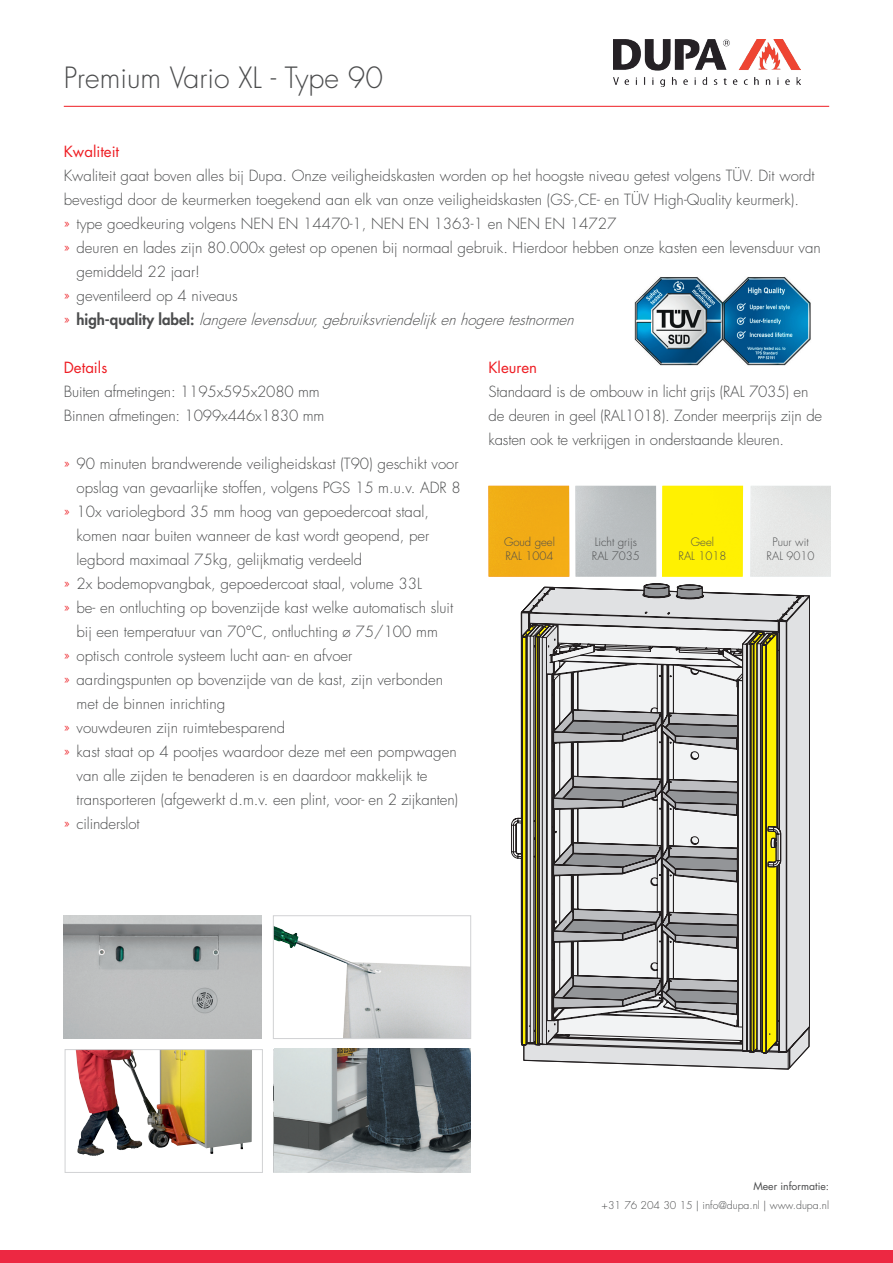
<style>
.page{position:relative;width:893px;height:1263px;background:#fff}
.page>*{position:absolute;margin:0;border:0;box-sizing:border-box;transform-origin:0 0}
.t1{font:300 28.5px "Futura Std";color:#4b4c4d}
.t2{font:300 15px/24px "Futura Std";color:#4b4c4d}
.t3{font:italic 300 15px "Futura Std";color:#4b4c4d}
.t4{font:15px "Futura Std";color:#ee1d23}
.t5{font:300 11.25px/13.8px "Futura Std";color:#4b4c4d}
.t6{font:300 10.5px "Futura Std";color:#4b4c4d}
.t7{font:10.5px "Futura Std";color:#4b4c4d}
.s1{color:#ee1d23}
.s2{font-style:normal;color:#ee1d23}
.s3{font-weight:800;font-style:normal}
</style>
<div class="page">
<div style="left:0;top:1250px;width:893px;height:13px;background:#ed2842"></div>
<hr style="left:64px;top:106px;width:765px;height:1px;background:#ee1d23">
<img style="left:613px;top:40px;width:187px;height:47px">
<svg style="left:511px;top:584px;width:299px;height:485px"></svg>
<img style="left:575px;top:486px;width:81px;height:91px">
<div style="left:662px;top:486px;width:81px;height:91px;background:#fff101"></div>
<div style="left:488px;top:486px;width:81px;height:91px;background:#f1ac16"></div>
<svg style="left:160px;top:1051px;width:92px;height:103px;background:#afa26f"></svg>
<img style="left:76px;top:1051px;width:84px;height:105px">
<div style="left:65px;top:1049px;width:198px;height:124px;border:1px solid #d1d2d4"></div>
<img style="left:64px;top:915px;width:198px;height:124px">
<img style="left:275px;top:939px;width:71px;height:24px">
<div style="left:273px;top:915px;width:198px;height:124px;border:1px solid #d1d2d4"></div>
<img style="left:274px;top:1048px;width:197px;height:125px">
<img style="left:635px;top:277px;width:176px;height:89px">
<h1 class="t1" style="left:64px;top:61px;width:321px">Premium Vario XL - Type 90</h1>
<p class="t4" style="left:64px;top:142px;width:57px">Kwaliteit</p>
<p class="t2" style="left:64px;top:164px;width:752px">Kwaliteit gaat boven alles bij Dupa. Onze veiligheidskasten worden op het hoogste niveau getest volgens TÜV. Dit wordt</p>
<p class="t2" style="left:64px;top:188px;width:737px">bevestigd door de keurmerken toegekend aan elk van onze veiligheidskasten (GS-,CE- en TÜV High-Quality keurmerk).</p>
<p class="t2" style="left:64px;top:212px;width:554px"><span class="s1">»</span> type goedkeuring volgens NEN EN 14470-1, NEN EN 1363-1 en NEN EN 14727</p>
<p class="t2" style="left:64px;top:236px;width:758px"><span class="s1">»</span> deuren en lades zijn 80.000x getest op openen bij normaal gebruik. Hierdoor hebben onze kasten een levensduur van</p>
<p class="t2" style="left:77px;top:260px;width:125px">gemiddeld 22 jaar!</p>
<p class="t2" style="left:64px;top:284px;width:175px"><span class="s1">»</span> geventileerd op 4 niveaus</p>
<p class="t3" style="left:64px;top:310px;width:516px"><span class="s2">»</span> <span class="s3">h i g h - q u a l i ty l a b e l :</span> langerelevensduur,gebruiksvriendelijkenhogeretestnormen</p>
<p class="t4" style="left:488px;top:358px;width:50px">Kleuren</p>
<p class="t2" style="left:488px;top:380px;width:335px">Standaard is de ombouw in licht grijs (RAL 7035) en de deuren in geel (RAL1018). Zonder meerprijs zijn de kasten ook te verkrijgen in onderstaande kleuren.</p>
<p class="t4" style="left:64px;top:358px;width:45px">Details</p>
<p class="t2" style="left:64px;top:380px;width:262px">Buiten afmetingen: 1195x595x2080 mm<br>Binnen afmetingen: 1099x446x1830 mm</p>
<p class="t2" style="left:64px;top:452px;width:396px"><span class="s1">»</span> 90 minuten brandwerende veiligheidskast (T90) geschikt voor</p>
<p class="t2" style="left:77px;top:476px;width:386px">opslag van gevaarlijke stoffen, volgens PGS 15 m.u.v. ADR 8</p>
<p class="t2" style="left:64px;top:500px;width:367px"><span class="s1">»</span> 10x variolegbord 35 mm hoog van gepoedercoat staal,</p>
<p class="t2" style="left:77px;top:524px;width:354px">komen naar buiten wanneer de kast wordt geopend, per</p>
<p class="t2" style="left:77px;top:548px;width:287px">legbord maximaal 75kg, gelijkmatig verdeeld</p>
<p class="t2" style="left:64px;top:572px;width:360px"><span class="s1">»</span> 2x bodemopvangbak, gepoedercoat staal, volume 33L</p>
<p class="t2" style="left:64px;top:596px;width:391px"><span class="s1">»</span> be- en ontluchting op bovenzijde kast welke automatisch sluit</p>
<p class="t2" style="left:77px;top:620px;width:363px">bij een temperatuur van 70°C, ontluchting ø 75/100 mm</p>
<p class="t2" style="left:64px;top:644px;width:290px"><span class="s1">»</span> optisch controle systeem lucht aan- en afvoer</p>
<p class="t2" style="left:64px;top:668px;width:381px"><span class="s1">»</span> aardingspunten op bovenzijde van de kast, zijn verbonden</p>
<p class="t2" style="left:77px;top:692px;width:150px">met de binnen inrichting</p>
<p class="t2" style="left:64px;top:716px;width:223px"><span class="s1">»</span> vouwdeuren zijn ruimtebesparend</p>
<p class="t2" style="left:64px;top:740px;width:395px"><span class="s1">»</span> kast staat op 4 pootjes waardoor deze met een pompwagen</p>
<p class="t2" style="left:77px;top:764px;width:352px">van alle zijden te benaderen is en daardoor makkelijk te</p>
<p class="t2" style="left:77px;top:788px;width:383px">transporteren (afgewerkt d.m.v. een plint, voor- en 2 zijkanten)</p>
<p class="t2" style="left:64px;top:812px;width:77px"><span class="s1">»</span> cilinderslot</p>
<p class="t5" style="left:504px;top:535px;width:52px">Goud geel<br>RAL 1004</p>
<p class="t5" style="left:592px;top:535px;width:50px">Licht grijs<br>RAL 7035</p>
<p class="t5" style="left:678px;top:535px;width:50px;text-align:center">Geel<br>RAL 1018</p>
<p class="t5" style="left:767px;top:535px;width:50px;text-align:center">Puur wit<br>RAL 9010</p>
<p class="t7" style="left:753px;top:1180px;width:77px">Meer informatie:</p>
<p class="t6" style="left:602px;top:1199px;width:229px">+31 76 204 30 15 | info@dupa.nl | www.dupa.nl</p>
</div>
